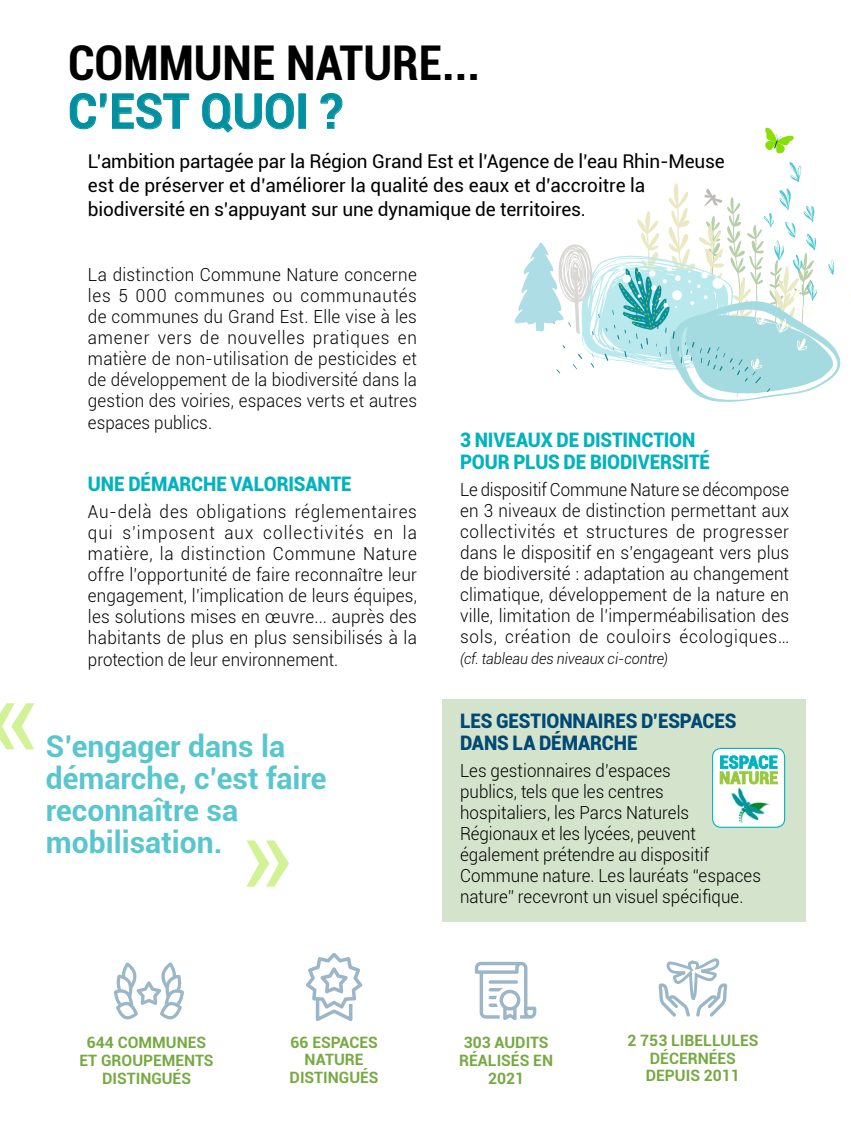
<style>
.page{position:relative;width:851px;height:1134px;background:#fff}
.page>*{position:absolute;margin:0;border:0;box-sizing:border-box;transform-origin:0 0}
.t1{font:condensed 120px "Roboto";color:#d2f395}
.t2{font:700 condensed 48px "Roboto";color:#000}
.t3{font:700 48px "Roboto";color:#0090a0;scale:.95 1}
.t4{font:700 30px/32px "Roboto";color:#58c6ce}
.t5{font:900 20px/22px "Roboto";letter-spacing:-.005em;color:#00b3bd;scale:.94 1}
.t6{font:900 20px/22px "Roboto";letter-spacing:-.005em;color:#004875;scale:.94 1}
.t7{font:19px/24px "Roboto";letter-spacing:-.01em;color:#000}
.t8{font:300 18px/21.2px "Roboto";letter-spacing:.005em;color:#000;text-align:justify;scale:.95 1}
.t9{font:300 18px/21px "Roboto";letter-spacing:.005em;color:#000;text-align:justify;scale:.94 1}
.t10{font:700 15.6px/17.6px "Roboto";color:#77a942;text-align:center}
.t11{font:italic 300 15.2px "Roboto";color:#000;scale:.94 1}
</style>
<div class="page">
<div style="left:442px;top:699px;width:363px;height:222px;background:#d4e3cb"></div>
<svg style="left:69px;top:93px;width:120px;height:37px"></svg>
<svg style="left:202px;top:93px;width:92px;height:40px"></svg>
<div style="left:298px;top:94px;width:8px;height:35px;border:1px solid #0090a0"></div>
<svg style="left:320px;top:93px;width:23px;height:36px"></svg>
<svg style="left:306px;top:953px;width:56px;height:68px"></svg>
<svg style="left:474px;top:962px;width:62px;height:58px"></svg>
<svg style="left:114px;top:962px;width:70px;height:57px"></svg>
<svg style="left:658px;top:958px;width:69px;height:59px"></svg>
<svg style="left:514px;top:162px;width:327px;height:240px"></svg>
<div style="left:712px;top:748px;width:72px;height:79px;background:#fff;border-radius:9px"></div>
<div style="left:712px;top:748px;width:73px;height:80px;border:1px solid #00b3bd;border-radius:9px"></div>
<img style="left:731px;top:787px;width:38px;height:36px">
<svg style="left:719px;top:755px;width:58px;height:29px"></svg>
<svg style="left:765px;top:128px;width:28px;height:25px"></svg>
<h2 class="t2" style="left:68px;top:30px;width:414px">COMMUNE NATURE...</h2>
<h2 class="t3" style="left:68px;top:77px;width:291px">C’EST QUOI ?</h2>
<p class="t7" style="left:88px;top:148px;width:638px">L’ambition partagée par la Région Grand Est et l’Agence de l’eau Rhin-Meuse est de préserver et d’améliorer la qualité des eaux et d’accroitre la biodiversité en s’appuyant sur une dynamique de territoires.</p>
<p class="t8" style="left:88px;top:264px;width:348px">La distinction Commune Nature concerne les 5 000 communes ou communautés de communes du Grand Est. Elle vise à les amener vers de nouvelles pratiques en matière de non-utilisation de pesticides et de développement de la biodiversité dans la gestion des voiries, espaces verts et autres espaces publics.</p>
<p class="t5" style="left:88px;top:472px;width:282px">UNE DÉMARCHE VALORISANTE</p>
<p class="t8" style="left:88px;top:500px;width:348px">Au-delà des obligations réglementaires qui s’imposent aux collectivités en la matière, la distinction Commune Nature offre l’opportunité de faire reconnaître leur engagement, l’implication de leurs équipes, les solutions mises en œuvre... auprès des habitants de plus en plus sensibilisés à la protection de leur environnement.</p>
<h1 class="t1" style="left:-13px;top:631px;width:52px">«</h1>
<h3 class="t4" style="left:46px;top:729px;width:282px">S’engager dans la démarche, c’est faire reconnaître sa mobilisation.</h3>
<p class="t5" style="left:460px;top:428px;width:267px">3 NIVEAUX DE DISTINCTION<br>POUR PLUS DE BIODIVERSITÉ</p>
<p class="t9" style="left:460px;top:478px;width:351px">Le dispositif Commune Nature se décompose en 3 niveaux de distinction permettant aux collectivités et structures de progresser dans le dispositif en s’engageant vers plus de biodiversité : adaptation au changement climatique, développement de la nature en ville, limitation de l’imperméabilisation des sols, création de couloirs écologiques…</p>
<p class="t11" style="left:460px;top:648px;width:223px">(cf. tableau des niveaux ci-contre)</p>
<p class="t6" style="left:460px;top:709px;width:295px">LES GESTIONNAIRES D’ESPACES<br>DANS LA DÉMARCHE</p>
<p class="t9" style="left:460px;top:759px;width:321px;text-align:left">Les gestionnaires d’espaces<br>publics, tels que les centres<br>hospitaliers, les Parcs Naturels Régionaux et les lycées, peuvent également prétendre au dispositif Commune nature. Les lauréats “espaces nature” recevront un visuel spécifique.</p>
<p class="t10" style="left:79px;top:1033px;width:136px">644 COMMUNES<br>ET GROUPEMENTS<br>DISTINGUÉS</p>
<p class="t10" style="left:289px;top:1032px;width:90px">66 ESPACES<br>NATURE<br>DISTINGUÉS</p>
<p class="t10" style="left:459px;top:1033px;width:95px">303 AUDITS<br>RÉALISÉS EN<br>2021</p>
<p class="t10" style="left:627px;top:1031px;width:132px">2 753 LIBELLULES<br>DÉCERNÉES<br>DEPUIS 2011</p>
</div>
